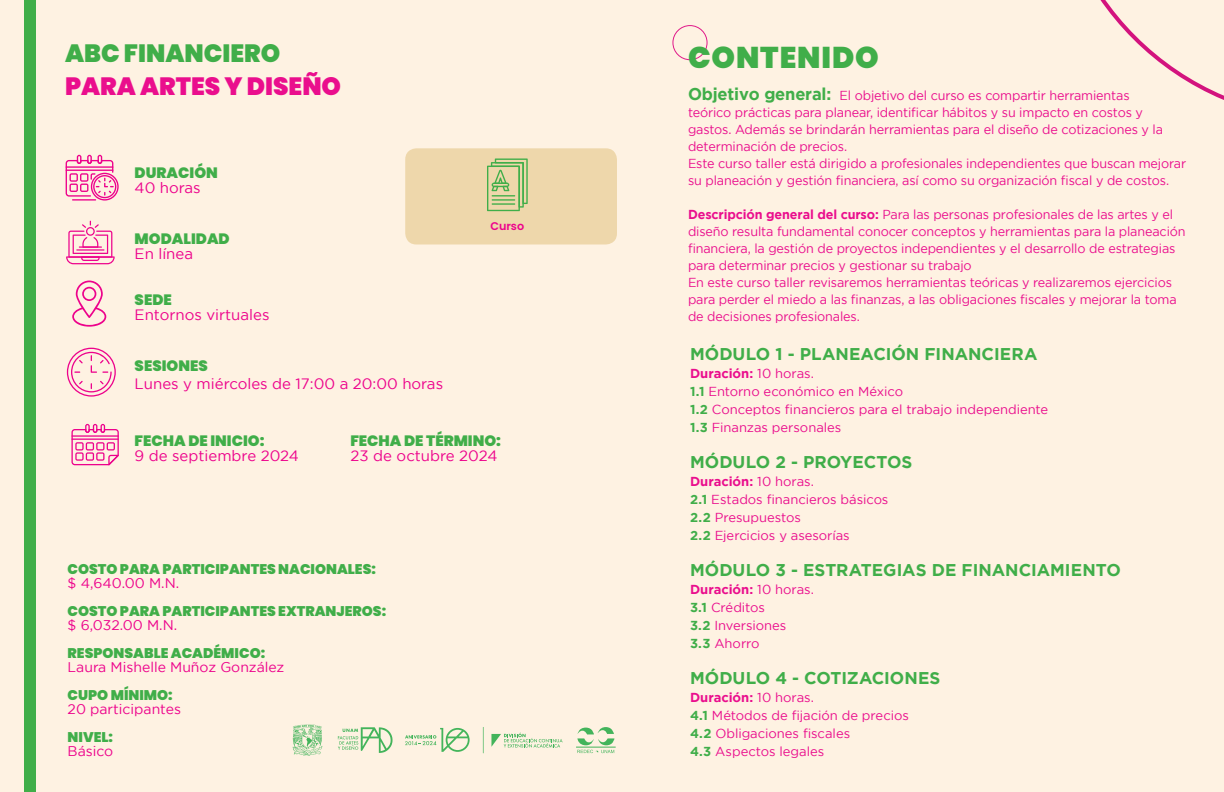
<style>
.page{position:relative;width:1224px;height:792px;background:#fef2e2}
.page>*{position:absolute;margin:0;border:0;box-sizing:border-box;transform-origin:0 0}
.Estilo_de_párrafo_1{font:900 30px "Poppins";letter-spacing:.03em;color:#40ae49}
.Estilo_de_párrafo_1-2{font:900 25px/33px "Poppins";color:#ea0e8d}
.t1{font:700 17px "Gotham";color:#40ae49}
.t2{font:15px/15px "Gotham";color:#ed028c}
.t3{font:900 15px/15px "Poppins";color:#40ae49}
.t4{font:900 14px/14px "Poppins";color:#40ae49}
.t5{font:14px "Gotham";color:#ed028c}
.t6{font:13px/17px "Gotham";letter-spacing:-.01em;color:#ea0e8d}
.t7{font:700 13px "Gotham";color:#ea0e8d}
.t8{font:600 11.2px "Poppins";color:#ed028c}
.s1{color:#40ae49}
.s2{font-family:"Gotham";font-weight:400;color:#ed028c}
.s3{font-family:"Poppins";font-weight:900;color:#40ae49}
.s4{font-weight:700;font-size:17px;color:#40ae49}
.s5{font-weight:700}
.s6{font-weight:400}
.s7{font-weight:700;color:#40ae49}
</style>
<div class="page">
<svg style="left:71px;top:424px;width:48px;height:41px"></svg>
<svg style="left:67px;top:348px;width:49px;height:49px"></svg>
<svg style="left:66px;top:155px;width:53px;height:46px"></svg>
<hr style="left:72px;top:199px;width:24px;height:2px;background:#ed028c">
<svg style="left:72px;top:281px;width:34px;height:46px"></svg>
<div style="left:24px;top:0;width:12px;height:792px;background:#40ae49"></div>
<svg style="left:1100px;top:0;width:124px;height:100px"></svg>
<svg style="left:66px;top:221px;width:49px;height:43px"></svg>
<hr style="left:79px;top:246px;width:23px;height:2px;background:#ed028c">
<hr style="left:76px;top:249px;width:28px;height:2px;background:#ed028c">
<div style="left:405px;top:148px;width:212px;height:97px;background:#eed7ab;border-radius:11px"></div>
<svg style="left:487px;top:158px;width:41px;height:53px"></svg>
<hr style="left:492px;top:195px;width:23px;height:2px;background:#40ae49">
<hr style="left:492px;top:199px;width:23px;height:2px;background:#40ae49">
<hr style="left:492px;top:203px;width:23px;height:2px;background:#40ae49">
<div style="left:672px;top:25px;width:36px;height:35px;border:1px solid #e01989;border-radius:50%"></div>
<svg style="left:293px;top:724px;width:30px;height:32px"></svg>
<svg style="left:338px;top:727px;width:55px;height:26px"></svg>
<svg style="left:483px;top:727px;width:1px;height:26px"></svg>
<svg style="left:491px;top:733px;width:72px;height:15px"></svg>
<svg style="left:577px;top:727px;width:37px;height:26px"></svg>
<hr style="left:576px;top:747px;width:40px;height:1px;background:#43b45b">
<svg style="left:405px;top:728px;width:65px;height:24px"></svg>
<p class="Estilo_de_párrafo_1-2" style="left:65px;top:37px;width:278px"><span class="s1">ABC FINANCIERO<br></span>PARA ARTES Y DISEÑO</p>
<p class="t3" style="left:135px;top:165px;width:85px">DURACIÓN<br><span class="s2">40 horas</span></p>
<p class="t3" style="left:135px;top:231px;width:97px">MODALIDAD<br><span class="s2">En línea</span></p>
<p class="t2" style="left:135px;top:292px;width:136px"><span class="s3">SEDE<br></span>Entornos virtuales</p>
<p class="t2" style="left:135px;top:356px;width:310px;line-height:18px"><span class="s3">SESIONES<br></span>Lunes y miércoles de 17:00 a 20:00 horas</p>
<p class="t8" style="left:491px;top:219px;width:35px">Curso</p>
<p class="t3" style="left:135px;top:433px;width:131px">FECHA DE INICIO:</p>
<p class="t3" style="left:350px;top:433px;width:152px">FECHA DE TÉRMINO:</p>
<p class="t2" style="left:135px;top:448px;width:166px">9 de septiembre 2024</p>
<p class="t2" style="left:351px;top:448px;width:148px">23 de octubre 2024</p>
<p class="t4" style="left:68px;top:562px;width:310px">COSTO PARA PARTICIPANTES NACIONALES: <span class="s2">$ 4,640.00 M.N.</span></p>
<p class="t4" style="left:68px;top:604px;width:320px">COSTO PARA PARTICIPANTES EXTRANJEROS:</p>
<p class="t5" style="left:68px;top:617px;width:111px">$ 6,032.00 M.N.</p>
<p class="t4" style="left:68px;top:646px;width:199px">RESPONSABLE ACADÉMICO:</p>
<p class="t5" style="left:68px;top:659px;width:218px">Laura Mishelle Muñoz González</p>
<p class="t4" style="left:68px;top:688px;width:107px">CUPO MÍNIMO:</p>
<p class="t5" style="left:68px;top:701px;width:115px">20 participantes</p>
<p class="t4" style="left:68px;top:730px;width:47px">NIVEL:</p>
<p class="t5" style="left:68px;top:743px;width:47px">Básico</p>
<p class="Estilo_de_párrafo_1" style="left:688px;top:41px;width:192px">CONTENIDO</p>
<p class="t6" style="left:688px;top:87px;width:477px"><span class="s4">Objetivo general:</span> El objetivo del curso es compartir herramientas teórico prácticas para planear, identificar hábitos y su impacto en costos y gastos. Además se brindarán herramientas para el diseño de cotizaciones y la determinación de precios.</p>
<p class="t6" style="left:688px;top:155px;width:500px">Este curso taller está dirigido a profesionales independientes que buscan mejorar su planeación y gestión financiera, así como su organización fiscal y de costos.</p>
<p class="t6" style="left:688px;top:206px;width:499px"><span class="s5">Descripción general del curso:</span> Para las personas profesionales de las artes y el diseño resulta fundamental conocer conceptos y herramientas para la planeación financiera, la gestión de proyectos independientes y el desarrollo de estrategias para determinar precios y gestionar su trabajo</p>
<p class="t6" style="left:688px;top:274px;width:490px">En este curso taller revisaremos herramientas teóricas y realizaremos ejercicios para perder el miedo a las finanzas, a las obligaciones fiscales y mejorar la toma de decisiones profesionales.</p>
<p class="t1" style="left:690px;top:344px;width:349px">MÓDULO 1 - PLANEACIÓN FINANCIERA</p>
<p class="t7" style="left:690px;top:366px;width:126px">Duración: <span class="s6">10 horas.</span></p>
<p class="t6" style="left:690px;top:383px;width:215px"><span class="s7">1.1</span> Entorno económico en México</p>
<p class="t6" style="left:690px;top:401px;width:360px"><span class="s7">1.2</span> Conceptos financieros para el trabajo independiente</p>
<p class="t6" style="left:690px;top:419px;width:153px"><span class="s7">1.3</span> Finanzas personales</p>
<p class="t1" style="left:690px;top:452px;width:224px">MÓDULO 2 - PROYECTOS</p>
<p class="t7" style="left:690px;top:474px;width:126px">Duración: <span class="s6">10 horas.</span></p>
<p class="t6" style="left:690px;top:491px;width:200px"><span class="s7">2.1</span> Estados financieros básicos</p>
<p class="t6" style="left:690px;top:509px;width:112px"><span class="s7">2.2</span> Presupuestos</p>
<p class="t6" style="left:690px;top:527px;width:161px"><span class="s7">2.2</span> Ejercicios y asesorías</p>
<p class="t1" style="left:690px;top:560px;width:432px">MÓDULO 3 - ESTRATEGIAS DE FINANCIAMIENTO</p>
<p class="t7" style="left:690px;top:582px;width:126px">Duración: <span class="s6">10 horas.</span></p>
<p class="t6" style="left:690px;top:599px;width:76px"><span class="s7">3.1</span> Créditos</p>
<p class="t6" style="left:690px;top:617px;width:98px"><span class="s7">3.2</span> Inversiones</p>
<p class="t6" style="left:690px;top:635px;width:71px"><span class="s7">3.3</span> Ahorro</p>
<p class="t1" style="left:690px;top:668px;width:252px">MÓDULO 4 - COTIZACIONES</p>
<p class="t7" style="left:690px;top:690px;width:126px">Duración: <span class="s6">10 horas.</span></p>
<p class="t6" style="left:690px;top:707px;width:220px"><span class="s7">4.1</span> Métodos de fijación de precios</p>
<p class="t6" style="left:690px;top:725px;width:162px"><span class="s7">4.2</span> Obligaciones fiscales</p>
<p class="t6" style="left:690px;top:743px;width:136px"><span class="s7">4.3</span> Aspectos legales</p>
</div>
